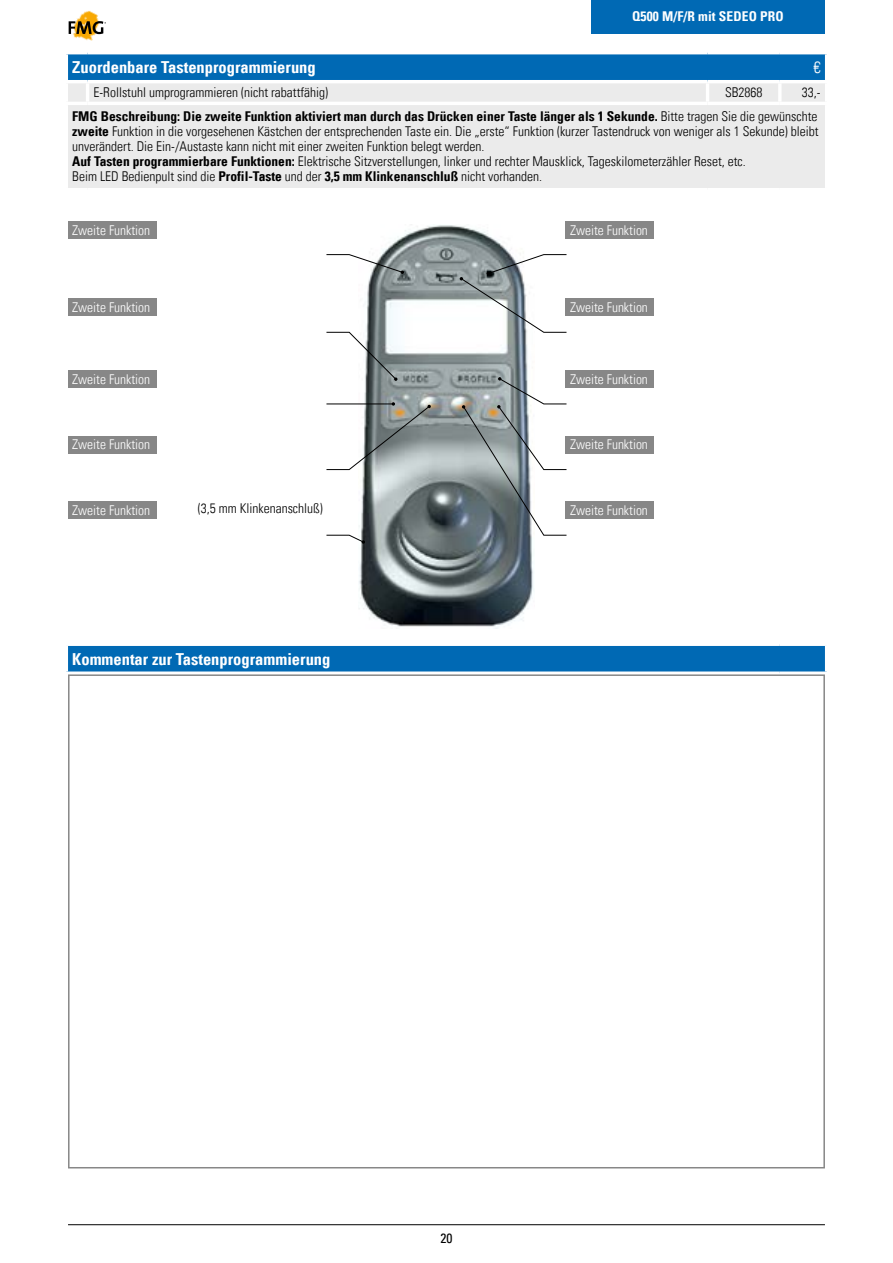
<style>
.page{position:relative;width:893px;height:1263px;background:#fff}
.page>*{position:absolute;margin:0;border:0;box-sizing:border-box;transform-origin:0 0}
.t1{font:16.5px "Univers Com 67 Bold Cond";color:#fff}
.t2{font:16.5px "Univers Com 47 Light Cond";color:#fff}
.t3{font:13.5px/15px "Univers Com 47 Light Cond";color:#000}
.t4{font:13.5px "Univers Com 47 Light Cond";color:#fff}
.t5{font:13.5px "Univers Com 67 Bold Cond";color:#000}
.t6{font:13.5px "Univers Com 67 Bold Cond";letter-spacing:.01em;color:#fff}
.t7{font:condensed 13.5px "Univers Com 57";color:#000}
.s1{font-family:"Univers Com 47 Light Cond"}
.s2{font-family:"Univers Com 67 Bold Cond"}
</style>
<div class="page">
<div style="left:68px;top:54px;width:757px;height:26px;background:#0069b4"></div>
<div style="left:68px;top:83px;width:757px;height:105px;background:#ebebeb"></div>
<hr style="left:778px;top:83px;width:4px;height:19px;background:#fff">
<hr style="left:86px;top:83px;width:3px;height:19px;background:#fff">
<hr style="left:706px;top:83px;width:3px;height:19px;background:#fff">
<hr style="left:65px;top:102px;width:23px;height:3px;background:#fff">
<hr style="left:88px;top:102px;width:620px;height:3px;background:#fff">
<hr style="left:708px;top:102px;width:72px;height:3px;background:#fff">
<hr style="left:780px;top:102px;width:48px;height:3px;background:#fff">
<img style="left:359px;top:225px;width:175px;height:403px">
<svg style="left:326px;top:254px;width:78px;height:20px"></svg>
<svg style="left:326px;top:331px;width:71px;height:50px"></svg>
<svg style="left:460px;top:254px;width:107px;height:79px"></svg>
<svg style="left:326px;top:402px;width:105px;height:68px"></svg>
<svg style="left:326px;top:534px;width:39px;height:10px"></svg>
<svg style="left:462px;top:377px;width:105px;height:159px"></svg>
<div style="left:68px;top:646px;width:757px;height:25px;background:#0069b4"></div>
<svg style="left:66px;top:671px;width:714px;height:2px"></svg>
<svg style="left:780px;top:671px;width:47px;height:1px"></svg>
<div style="left:68px;top:674px;width:757px;height:494px;background:#fff;border:2px solid #878787"></div>
<div style="left:68px;top:221px;width:88px;height:17px;background:#878787"></div>
<div style="left:566px;top:221px;width:88px;height:17px;background:#878787"></div>
<div style="left:68px;top:299px;width:88px;height:17px;background:#878787"></div>
<div style="left:566px;top:299px;width:88px;height:17px;background:#878787"></div>
<div style="left:68px;top:370px;width:88px;height:17px;background:#878787"></div>
<div style="left:566px;top:370px;width:88px;height:17px;background:#878787"></div>
<div style="left:68px;top:436px;width:88px;height:17px;background:#878787"></div>
<div style="left:566px;top:436px;width:88px;height:17px;background:#878787"></div>
<div style="left:68px;top:502px;width:88px;height:17px;background:#878787"></div>
<div style="left:566px;top:502px;width:88px;height:17px;background:#878787"></div>
<img style="left:68px;top:11px;width:33px;height:30px">
<svg style="left:69px;top:21px;width:37px;height:13px"></svg>
<div style="left:591px;top:0;width:234px;height:34px;background:#0069b4"></div>
<hr style="left:68px;top:1224px;width:757px;height:1px;background:#000">
<p class="t6" style="left:632px;top:8px;width:153px">Q500 M/F/R mit SEDEO PRO</p>
<p class="t1" style="left:72px;top:57px;width:245px">Zuordenbare Tastenprogrammierung</p>
<p class="t2" style="left:813px;top:57px;width:9px">€</p>
<p class="t3" style="left:94px;top:85px;width:236px">E-Rollstuhl umprogrammieren (nicht rabattfähig)</p>
<p class="t3" style="left:725px;top:85px;width:39px">SB2868</p>
<p class="t3" style="left:802px;top:85px;width:20px">33,-</p>
<p class="t5" style="left:72px;top:108px;width:747px">FMG Beschreibung: Die zweite Funktion aktiviert man durch das Drücken einer Taste länger als 1 Sekunde. <span class="s1">Bitte tragen Sie die gewünschte</span></p>
<p class="t3" style="left:72px;top:124px;width:748px"><span class="s2">zweite</span> Funktion in die vorgesehenen Kästchen der entsprechenden Taste ein. Die „erste“ Funktion (kurzer Tastendruck von weniger als 1 Sekunde) bleibt unverändert. Die Ein-/Austaste kann nicht mit einer zweiten Funktion belegt werden.<br><span class="s2">Auf Tasten programmierbare Funktionen:</span> Elektrische Sitzverstellungen, linker und rechter Mausklick, Tageskilometerzähler Reset, etc.<br>Beim LED Bedienpult sind die <span class="s2">Profil-Taste</span> und der <span class="s2">3,5 mm Klinkenanschluß</span> nicht vorhanden.</p>
<p class="t4" style="left:72px;top:222px;width:79px">Zweite Funktion</p>
<p class="t4" style="left:570px;top:222px;width:79px">Zweite Funktion</p>
<p class="t4" style="left:72px;top:299px;width:79px">Zweite Funktion</p>
<p class="t4" style="left:570px;top:299px;width:79px">Zweite Funktion</p>
<p class="t4" style="left:72px;top:371px;width:79px">Zweite Funktion</p>
<p class="t4" style="left:570px;top:371px;width:79px">Zweite Funktion</p>
<p class="t4" style="left:72px;top:437px;width:79px">Zweite Funktion</p>
<p class="t4" style="left:570px;top:437px;width:79px">Zweite Funktion</p>
<p class="t3" style="left:198px;top:501px;width:127px">(3,5 mm Klinkenanschluß)</p>
<p class="t4" style="left:72px;top:502px;width:79px">Zweite Funktion</p>
<p class="t4" style="left:570px;top:502px;width:79px">Zweite Funktion</p>
<p class="t1" style="left:72px;top:649px;width:260px">Kommentar zur Tastenprogrammierung</p>
<p class="t7" style="left:440px;top:1229px;width:13px">20</p>
</div>
